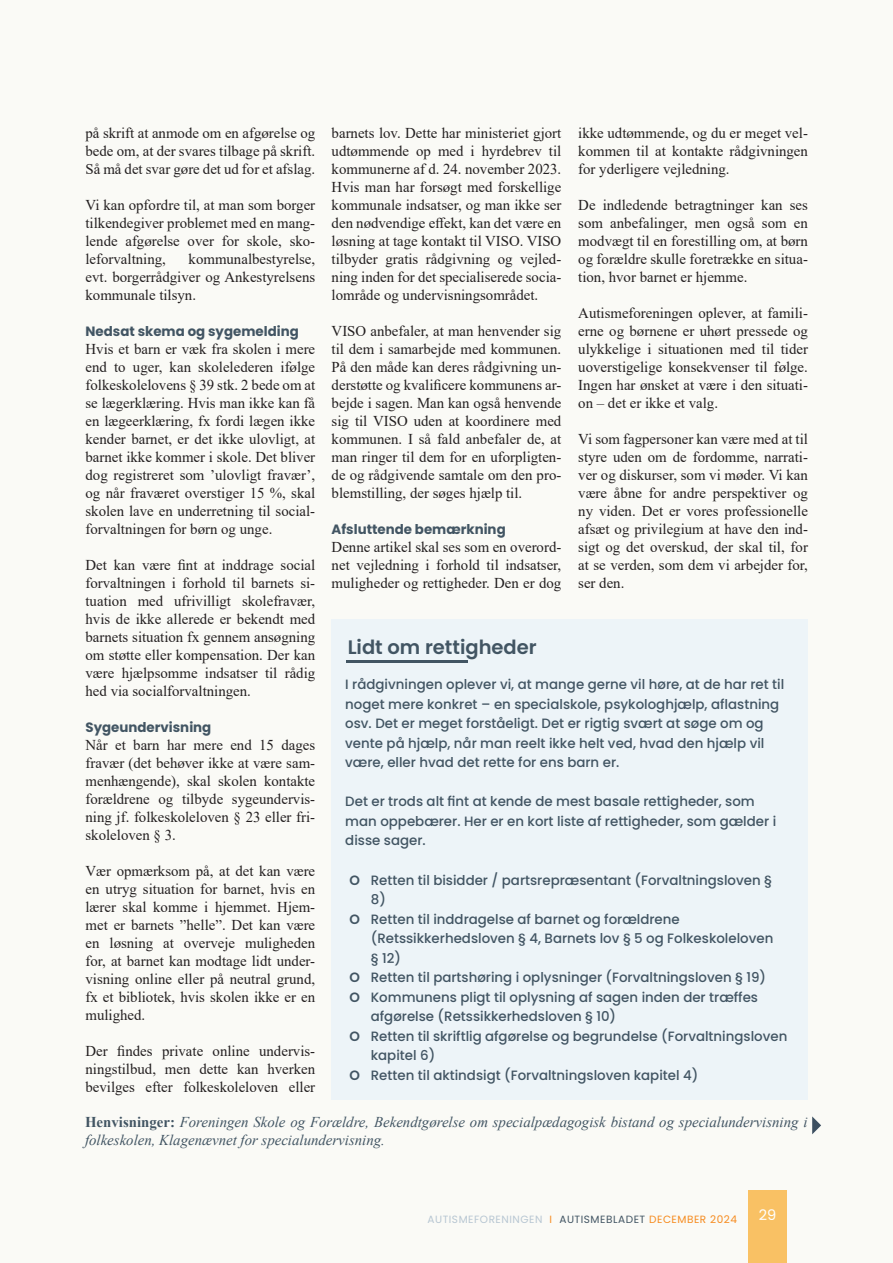
<style>
.page{position:relative;width:893px;height:1263px;background:#fafaf6}
.page>*{position:absolute;margin:0;border:0;box-sizing:border-box;transform-origin:0 0}
.t1{font:600 19.5px "Poppins";color:#425563}
.t2{font:15px/18px "Times New Roman";color:#231f20;text-align:justify}
.t3{font:italic 15px/18px "Times New Roman";color:#425563}
.t4{font:14.55px "Poppins";color:#fff}
.t5{font:500 13.5px/19.5px "Poppins";color:#425563}
.t6{font:700 13.5px "Poppins";color:#425563}
.t7{font:10.5px "Poppins";letter-spacing:.05em;color:#b7c6d2}
.s1{font-weight:600}
.s2{font-weight:700;font-style:normal}
.s3{color:#f68b1f}
.s4{color:#425563}
</style>
<div class="page">
<div style="left:332px;top:619px;width:476px;height:480px;background:#edf4f8"></div>
<hr style="left:347px;top:660px;width:121px;height:3px;background:#425563">
<svg style="left:812px;top:1116px;width:9px;height:18px"></svg>
<div style="left:748px;top:1191px;width:39px;height:72px;background:#f9c164"></div>
<p class="t2" style="left:86px;top:123px;width:231px">på skrift at anmode om en afgørelse og bede om, at der svares tilbage på skrift.<br>Så må det svar gøre det ud for et afslag.</p>
<p class="t2" style="left:86px;top:195px;width:231px">Vi kan opfordre til, at man som borger tilkendegiver problemet med en mang&shy;lende afgørelse over for skole, sko&shy;leforvaltning,</p>
<p class="t2" style="left:86px;top:249px;width:231px;text-indent:103px">kommunalbestyrelse, evt. borgerrådgiver og Ankestyrelsens kommunale tilsyn.</p>
<p class="t6" style="left:86px;top:323px;width:215px">Nedsat skema og sygemelding</p>
<p class="t2" style="left:86px;top:339px;width:231px">Hvis et barn er væk fra skolen i mere end to uger, kan skolelederen ifølge folkeskolelovens § 39 stk. 2 bede om at se lægerklæring. Hvis man ikke kan få en lægeerklæring, fx fordi lægen ikke kender barnet, er det ikke ulovligt, at barnet ikke kommer i skole. Det bliver dog registreret som ’ulovligt fravær’, og når fraværet overstiger 15 %, skal skolen lave en underretning til social&shy;forvaltningen for børn og unge.</p>
<p class="t2" style="left:86px;top:555px;width:231px">Det kan være fint at inddrage social forvaltningen i forhold til barnets si&shy;tuation med ufrivilligt skolefravær, hvis de ikke allerede er bekendt med barnets situation fx gennem ansøgning om støtte eller kompensation. Der kan være hjælpsomme indsatser til rådig hed via socialforvaltningen.</p>
<p class="t6" style="left:86px;top:719px;width:127px">Sygeundervisning</p>
<p class="t2" style="left:86px;top:735px;width:231px">Når et barn har mere end 15 dages fravær (det behøver ikke at være sam&shy;menhængende), skal skolen kontakte forældrene og tilbyde sygeundervis&shy;ning jf. folkeskoleloven § 23 eller fri&shy;skoleloven § 3.</p>
<p class="t2" style="left:86px;top:861px;width:231px">Vær opmærksom på, at det kan være en utryg situation for barnet, hvis en lærer skal komme i hjemmet. Hjem&shy;met er barnets ”helle”. Det kan være en løsning at overveje muligheden for, at barnet kan modtage lidt under&shy;visning online eller på neutral grund, fx et bibliotek, hvis skolen ikke er en mulighed.</p>
<p class="t2" style="left:86px;top:1041px;width:231px">Der findes private online undervis&shy;ningstilbud, men dette kan hverken bevilges efter folkeskoleloven eller</p>
<p class="t2" style="left:332px;top:123px;width:231px">barnets lov. Dette har ministeriet gjort udtømmende op med i hyrdebrev til kommunerne af d. 24. november 2023.</p>
<p class="t2" style="left:332px;top:177px;width:231px">Hvis man har forsøgt med forskellige kommunale indsatser, og man ikke ser den nødvendige effekt, kan det være en løsning at tage kontakt til VISO. VISO tilbyder gratis rådgivning og vejled&shy;ning inden for det specialiserede socia&shy;lområde og undervisningsområdet.</p>
<p class="t2" style="left:332px;top:321px;width:231px">VISO anbefaler, at man henvender sig til dem i samarbejde med kommunen.<br>På den måde kan deres rådgivning un&shy;derstøtte og kvalificere kommunens ar&shy;bejde i sagen. Man kan også henvende sig til VISO uden at koordinere med kommunen. I så fald anbefaler de, at man ringer til dem for en uforpligten&shy;de og rådgivende samtale om den pro&shy;blemstilling, der søges hjælp til.</p>
<p class="t6" style="left:332px;top:521px;width:176px">Afsluttende bemærkning</p>
<p class="t2" style="left:332px;top:537px;width:231px">Denne artikel skal ses som en overord&shy;net vejledning i forhold til indsatser, muligheder og rettigheder. Den er dog</p>
<p class="t2" style="left:578px;top:123px;width:231px">ikke udtømmende, og du er meget vel&shy;kommen til at kontakte rådgivningen for yderligere vejledning.</p>
<p class="t2" style="left:578px;top:195px;width:231px">De indledende betragtninger kan ses som anbefalinger, men også som en modvægt til en forestilling om, at børn og forældre skulle foretrække en situa&shy;tion, hvor barnet er hjemme.</p>
<p class="t2" style="left:578px;top:303px;width:231px">Autismeforeningen oplever, at famili&shy;erne og børnene er uhørt pressede og ulykkelige i situationen med til tider uoverstigelige konsekvenser til følge.<br>Ingen har ønsket at være i den situati&shy;on – det er ikke et valg.</p>
<p class="t2" style="left:578px;top:429px;width:231px">Vi som fagpersoner kan være med at til styre uden om de fordomme, narrati&shy;ver og diskurser, som vi møder. Vi kan være åbne for andre perspektiver og ny viden. Det er vores professionelle afsæt og privilegium at have den ind&shy;sigt og det overskud, der skal til, for at se verden, som dem vi arbejder for, ser den.</p>
<p class="t1" style="left:348px;top:636px;width:191px">Lidt om rettigheder</p>
<p class="t5" style="left:345px;top:675px;width:441px">I rådgivningen oplever vi, at mange gerne vil høre, at de har ret til noget mere konkret – en specialskole, psykologhjælp, aflastning osv. Det er meget forståeligt. Det er rigtig svært at søge om og vente på hjælp, når man reelt ikke helt ved, hvad den hjælp vil være, eller hvad det rette for ens barn er.</p>
<p class="t5" style="left:345px;top:792px;width:432px">Det er trods alt fint at kende de mest basale rettigheder, som man oppebærer. Her er en kort liste af rettigheder, som gælder i disse sager.</p>
<p class="t5" style="left:371px;top:870px;width:403px;text-indent:-21px"><span class="s1">O</span> Retten til bisidder / partsrepræsentant (Forvaltningsloven §<br>8)</p>
<p class="t5" style="left:371px;top:909px;width:404px;text-indent:-21px"><span class="s1">O</span> Retten til inddragelse af barnet og forældrene (Retssikkerhedsloven § 4, Barnets lov § 5 og Folkeskoleloven § 12)</p>
<p class="t5" style="left:350px;top:967px;width:418px"><span class="s1">O</span> Retten til partshøring i oplysninger (Forvaltningsloven § 19)</p>
<p class="t5" style="left:371px;top:987px;width:389px;text-indent:-21px"><span class="s1">O</span> Kommunens pligt til oplysning af sagen inden der træffes afgørelse (Retssikkerhedsloven § 10)</p>
<p class="t5" style="left:371px;top:1026px;width:418px;text-indent:-21px"><span class="s1">O</span> Retten til skriftlig afgørelse og begrundelse (Forvaltningsloven kapitel 6)</p>
<p class="t5" style="left:350px;top:1065px;width:350px"><span class="s1">O</span> Retten til aktindsigt (Forvaltningsloven kapitel 4)</p>
<p class="t3" style="left:85px;top:1112px;width:724px"><span class="s2">Henvisninger:</span> Foreningen Skole og Forældre, Bekendtgørelse om specialpædagogisk bistand og specialundervisning i folkeskolen, Klagenævnet for specialundervisning.</p>
<p class="t7" style="left:427px;top:1213px;width:311px">AUTISMEFORENINGEN <span class="s3">I</span> <span class="s4">AUTISMEBLADET</span> <span class="s3">DECEMBER 2024</span></p>
<p class="t4" style="left:759px;top:1206px;width:19px">29</p>
</div>
